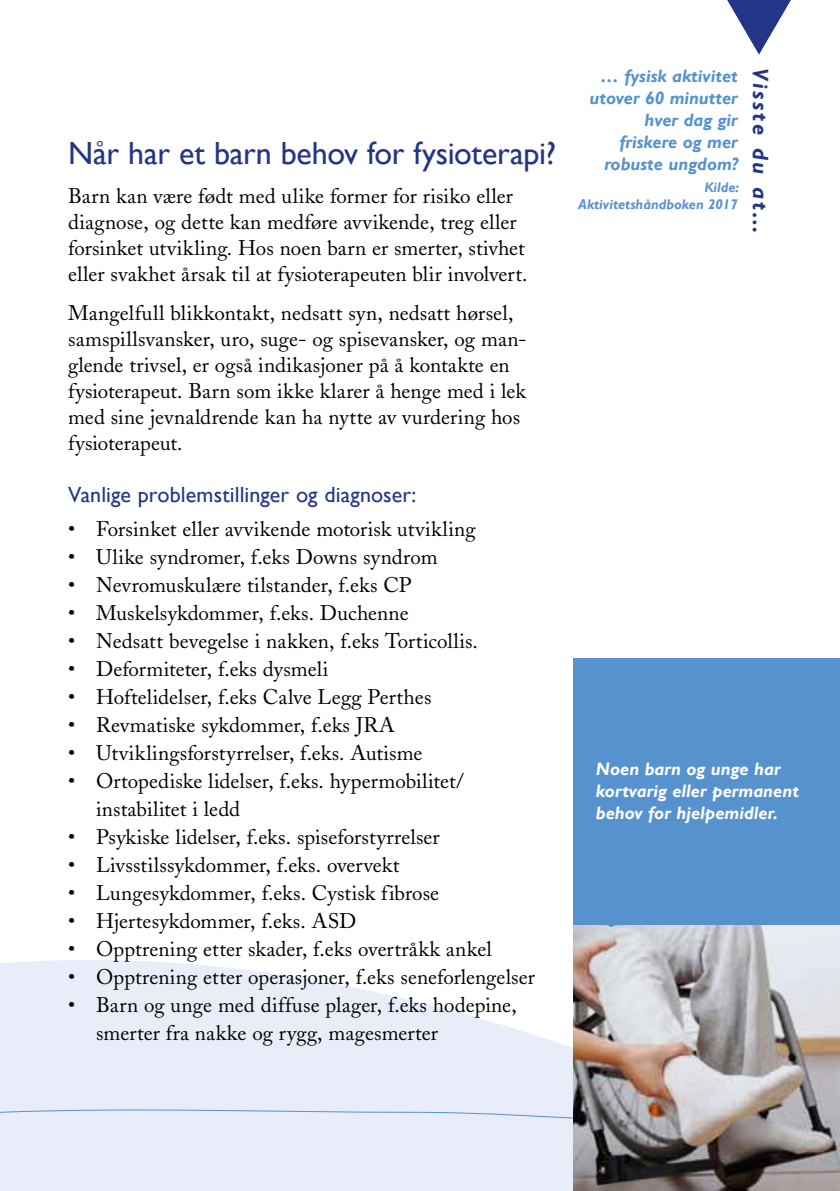
<style>
.page{position:relative;width:840px;height:1191px;background:#fff}
.page>*{position:absolute;margin:0;border:0;box-sizing:border-box;transform-origin:0 0}
.t1{font:32px "Gill Sans";letter-spacing:-.01em;color:#243588}
.t2{font:22px "Gill Sans";letter-spacing:.005em;color:#243588}
.t3{font:italic 700 22px "Gill Sans";letter-spacing:.125em;color:#243588}
.t4{font:21px/26px "Adobe Caslon";letter-spacing:.005em;color:#000}
.t5{font:italic 700 18px/22px "Gill Sans";color:#5692ce;text-align:right}
.t6{font:italic 700 18px/22px "Gill Sans";color:#fff}
.t7{font:italic 700 14px/16.8px "Gill Sans";color:#5692ce;text-align:right}
</style>
<div class="page">
<svg style="left:0;top:960px;width:573px;height:231px;background:#eaeff9"></svg>
<svg style="left:0;top:1104px;width:573px;height:24px;background:#e1e9f7"></svg>
<svg style="left:727px;top:0;width:63px;height:55px"></svg>
<img style="left:573px;top:924px;width:266px;height:267px">
<div style="left:573px;top:658px;width:266px;height:266px;background:#5692ce"></div>
<h1 class="t1" style="left:68px;top:134px;width:489px">Når har et barn behov for fysioterapi?</h1>
<p class="t4" style="left:68px;top:183px;width:460px">Barn kan være født med ulike former for risiko eller diagnose, og dette kan medføre avvikende, treg eller forsinket utvikling. Hos noen barn er smerter, stivhet eller svakhet årsak til at fysioterapeuten blir involvert.</p>
<p class="t4" style="left:68px;top:300px;width:460px">Mangelfull blikkontakt, nedsatt syn, nedsatt hørsel, samspillsvansker, uro, suge- og spisevansker, og man&shy;glende trivsel, er også indikasjoner på å kontakte en fysioterapeut. Barn som ikke klarer å henge med i lek med sine jevnaldrende kan ha nytte av vurdering hos fysioterapeut.</p>
<p class="t2" style="left:68px;top:482px;width:349px">Vanlige problemstillinger og diagnoser:</p>
<p class="t4" style="left:68px;top:516px;width:409px">• Forsinket eller avvikende motorisk utvikling</p>
<p class="t4" style="left:68px;top:544px;width:371px">• Ulike syndromer, f.eks Downs syndrom</p>
<p class="t4" style="left:68px;top:572px;width:345px">• Nevromuskulære tilstander, f.eks CP</p>
<p class="t4" style="left:68px;top:600px;width:342px">• Muskelsykdommer, f.eks. Duchenne</p>
<p class="t4" style="left:68px;top:628px;width:411px">• Nedsatt bevegelse i nakken, f.eks Torticollis.</p>
<p class="t4" style="left:68px;top:656px;width:261px">• Deformiteter, f.eks dysmeli</p>
<p class="t4" style="left:68px;top:684px;width:365px">• Hoftelidelser, f.eks Calve Legg Perthes</p>
<p class="t4" style="left:68px;top:712px;width:328px">• Revmatiske sykdommer, f.eks JRA</p>
<p class="t4" style="left:68px;top:740px;width:356px">• Utviklingsforstyrrelser, f.eks. Autisme</p>
<p class="t4" style="left:96px;top:767px;width:369px;line-height:28px;text-indent:-28px">• Ortopediske lidelser, f.eks. hypermobilitet/ instabilitet i ledd</p>
<p class="t4" style="left:68px;top:824px;width:373px">• Psykiske lidelser, f.eks. spiseforstyrrelser</p>
<p class="t4" style="left:68px;top:852px;width:332px">• Livsstilssykdommer, f.eks. overvekt</p>
<p class="t4" style="left:68px;top:880px;width:372px">• Lungesykdommer, f.eks. Cystisk fibrose</p>
<p class="t4" style="left:68px;top:908px;width:289px">• Hjertesykdommer, f.eks. ASD</p>
<p class="t4" style="left:68px;top:936px;width:425px">• Opptrening etter skader, f.eks overtråkk ankel</p>
<p class="t4" style="left:68px;top:964px;width:468px">• Opptrening etter operasjoner, f.eks seneforlengelser</p>
<p class="t4" style="left:96px;top:991px;width:422px;line-height:28px;text-indent:-28px">• Barn og unge med diffuse plager, f.eks hodepine, smerter fra nakke og rygg, magesmerter</p>
<p class="t5" style="left:589px;top:65px;width:150px">… fysisk aktivitet utover 60 minutter hver dag gir friskere og mer robuste ungdom?</p>
<p class="t7" style="left:578px;top:179px;width:162px">Kilde:<br>Aktivitetshåndboken 2017</p>
<p class="t3" style="left:772px;top:68px;width:168px;rotate:90deg">Visste du at…</p>
<p class="t6" style="left:595px;top:759px;width:204px">Noen barn og unge har kortvarig eller permanent behov for hjelpemidler.</p>
</div>
